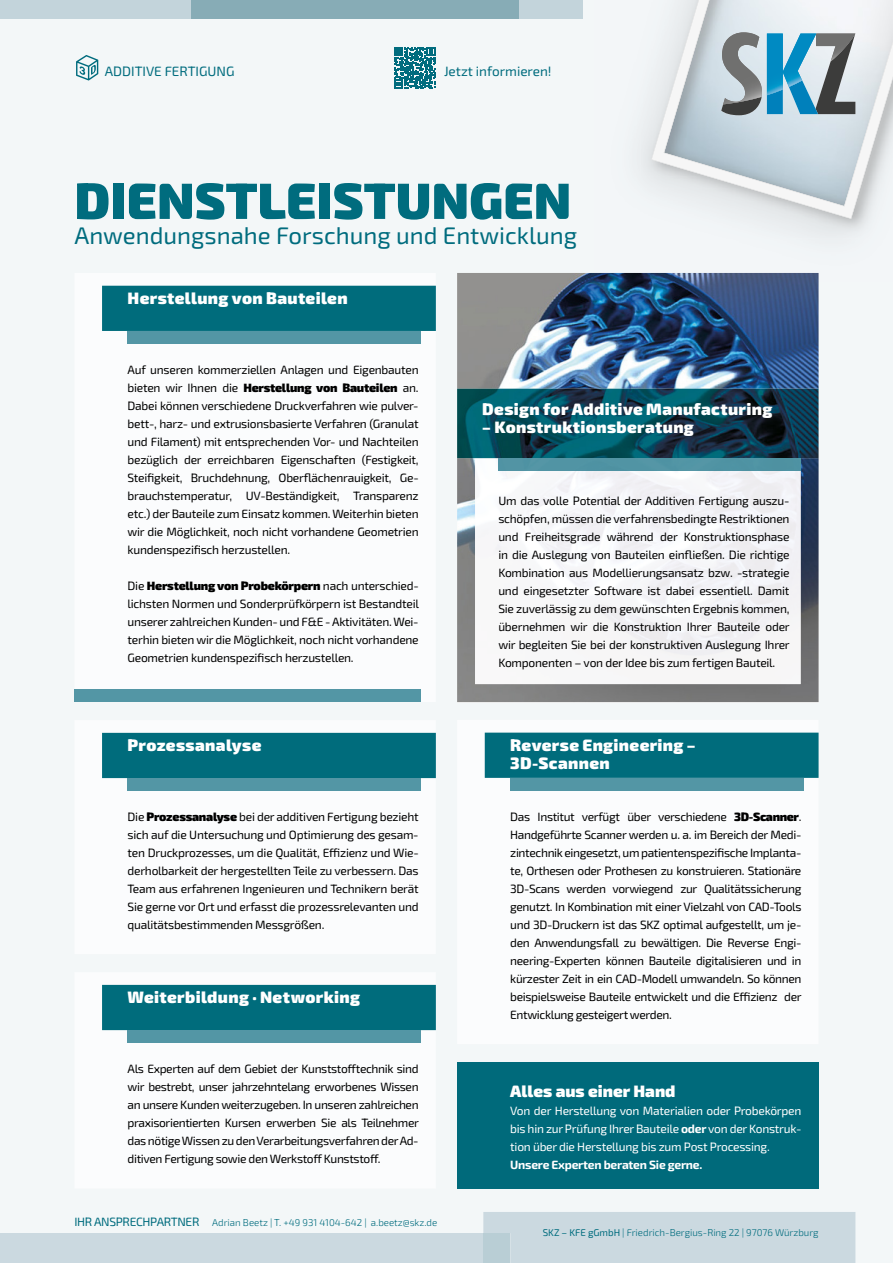
<style>
.page{position:relative;width:893px;height:1263px;background:#f3f7f8}
.page>*{position:absolute;margin:0;border:0;box-sizing:border-box;transform-origin:0 0}
.t1{font:900 51px "Exo 2";color:#006c7e}
.t2{font:24px "Exo 2";color:#006c7e}
.t3{font:900 16.5px/18px "Exo 2";letter-spacing:.02em;color:#fff}
.t4{font:900 16.5px "Exo 2";color:#fff}
.t5{font:13.5px "Exo 2";color:#006c7e}
.t6{font:12px/18px "Exo 2";letter-spacing:-.02em;color:#000;text-align:justify}
.t7{font:12px/18px "Exo 2";letter-spacing:-.02em;color:#fff;text-align:justify}
.t8{font:700 12px "Exo 2";letter-spacing:-.02em;color:#fff}
.t9{font:300 9.75px "Exo 2";color:#006c7e}
.s1{font-weight:900}
.s2{font-weight:400;font-size:12px}
.s3{font-weight:700}
.s4{font-weight:400}
</style>
<div class="page">
<div style="left:0;top:0;width:583px;height:18px;background:#c3d4db"></div>
<div style="left:191px;top:0;width:328px;height:18px;background:#87acb6"></div>
<svg style="left:651px;top:0;width:242px;height:219px"></svg>
<svg style="left:721px;top:32px;width:134px;height:83px;background:#7fa2b1"></svg>
<svg style="left:394px;top:47px;width:41px;height:42px"></svg>
<svg style="left:76px;top:55px;width:22px;height:25px"></svg>
<img style="left:457px;top:273px;width:362px;height:429px">
<img style="left:475px;top:458px;width:326px;height:226px">
<img style="left:457px;top:389px;width:362px;height:69px">
<div style="left:498px;top:458px;width:303px;height:13px;background:#5194a4"></div>
<div style="left:485px;top:733px;width:334px;height:45px;background:#006c7c"></div>
<div style="left:510px;top:778px;width:293px;height:13px;background:#5396a5"></div>
<div style="left:457px;top:1062px;width:362px;height:126px;background:#006a7b"></div>
<svg style="left:102px;top:732px;width:334px;height:59px"></svg>
<div style="left:102px;top:733px;width:334px;height:45px;background:#006c7c"></div>
<div style="left:128px;top:778px;width:293px;height:13px;background:#5396a5"></div>
<div style="left:102px;top:286px;width:334px;height:45px;background:#006c7c"></div>
<div style="left:128px;top:331px;width:293px;height:13px;background:#5396a5"></div>
<svg style="left:102px;top:984px;width:334px;height:59px"></svg>
<div style="left:102px;top:985px;width:334px;height:45px;background:#006c7c"></div>
<div style="left:128px;top:1030px;width:293px;height:13px;background:#5396a5"></div>
<div style="left:74px;top:689px;width:347px;height:13px;background:#5396a5"></div>
<div style="left:483px;top:1212px;width:372px;height:51px;background:#cbd9e0"></div>
<div style="left:0;top:1233px;width:483px;height:30px;background:#cbd9e0"></div>
<div style="left:483px;top:1233px;width:27px;height:30px;background:#b9ced5"></div>
<p class="t5" style="left:105px;top:62px;width:131px">ADDITIVE FERTIGUNG</p>
<p class="t5" style="left:444px;top:62px;width:109px">Jetzt informieren!</p>
<h1 class="t1" style="left:74px;top:165px;width:498px">DIENSTLEISTUNGEN</h1>
<h2 class="t2" style="left:74px;top:219px;width:504px">Anwendungsnahe Forschung und Entwicklung</h2>
<h3 class="t3" style="left:128px;top:289px;width:222px">Herstellung von Bauteilen</h3>
<p class="t6" style="left:128px;top:360px;width:293px">Auf unseren kommerziellen Anlagen und Eigenbauten bieten wir Ihnen die <span class="s1">Herstellung von Bauteilen</span> an.<br>Dabei können verschiedene Druckverfahren wie pulver&shy;bett-, harz- und extrusionsbasierte Verfahren (Granulat und Filament) mit entsprechenden Vor- und Nachteilen bezüglich der erreichbaren Eigenschaften (Festigkeit, Steifigkeit, Bruchdehnung, Oberflächenrauigkeit, Ge&shy;brauchstemperatur, UV-Beständigkeit, Transparenz etc.) der Bauteile zum Einsatz kommen. Weiterhin bieten wir die Möglichkeit, noch nicht vorhandene Geometrien kundenspezifisch herzustellen.</p>
<p class="t6" style="left:128px;top:576px;width:293px">Die <span class="s1">Herstellung von Probekörpern</span> nach unterschied&shy;lichsten Normen und Sonderprüfkörpern ist Bestandteil unserer zahlreichen Kunden- und F&amp;E - Aktivitäten. Wei&shy;terhin bieten wir die Möglichkeit, noch nicht vorhandene Geometrien kundenspezifisch herzustellen.</p>
<h3 class="t3" style="left:128px;top:736px;width:135px">Prozessanalyse</h3>
<p class="t6" style="left:128px;top:807px;width:293px">Die <span class="s1">Prozessanalyse</span> bei der additiven Fertigung bezieht sich auf die Untersuchung und Optimierung des gesam&shy;ten Druckprozesses, um die Qualität, Effizienz und Wie&shy;derholbarkeit der hergestellten Teile zu verbessern. Das Team aus erfahrenen Ingenieuren und Technikern berät Sie gerne vor Ort und erfasst die prozessrelevanten und qualitätsbestimmenden Messgrößen.</p>
<h3 class="t3" style="left:128px;top:988px;width:234px">Weiterbildung · Networking</h3>
<p class="t6" style="left:128px;top:1059px;width:293px">Als Experten auf dem Gebiet der Kunststofftechnik sind wir bestrebt, unser jahrzehntelang erworbenes Wissen an unsere Kunden weiterzugeben. In unseren zahlreichen praxisorientierten Kursen erwerben Sie als Teilnehmer das nötige Wissen zu den Verarbeitungsverfahren der Ad&shy;ditiven Fertigung sowie den Werkstoff Kunststoff.</p>
<p class="t9" style="left:74px;top:1215px;width:364px"><span class="s2">IHR ANSPRECHPARTNER</span> Adrian Beetz | T. +49 931 4104-642 | a.beetz@skz.de</p>
<h3 class="t3" style="left:482px;top:399px;width:292px">Design for Additive Manufacturing</h3>
<h3 class="t3" style="left:482px;top:417px;width:213px">– Konstruktionsberatung</h3>
<p class="t6" style="left:498px;top:491px;width:293px">Um das volle Potential der Additiven Fertigung auszu&shy;schöpfen, müssen die verfahrensbedingte Restriktionen und Freiheitsgrade während der Konstruktionsphase in die Auslegung von Bauteilen einfließen. Die richtige Kombination aus Modellierungsansatz bzw. -strategie und eingesetzter Software ist dabei essentiell. Damit Sie zuverlässig zu dem gewünschten Ergebnis kommen, übernehmen wir die Konstruktion Ihrer Bauteile oder wir begleiten Sie bei der konstruktiven Auslegung Ihrer Komponenten – von der Idee bis zum fertigen Bauteil.</p>
<h3 class="t3" style="left:510px;top:736px;width:187px">Reverse Engineering –<br>3D-Scannen</h3>
<p class="t6" style="left:510px;top:807px;width:293px">Das Institut verfügt über verschiedene <span class="s1">3D-Scanner</span>.<br>Handgeführte Scanner werden u. a. im Bereich der Medi&shy;zintechnik eingesetzt, um patientenspezifische Implanta&shy;te, Orthesen oder Prothesen zu konstruieren. Stationäre 3D-Scans werden vorwiegend zur Qualitätssicherung genutzt. In Kombination mit einer Vielzahl von CAD-Tools und 3D-Druckern ist das SKZ optimal aufgestellt, um je&shy;den Anwendungsfall zu bewältigen. Die Reverse Engi&shy;neering-Experten können Bauteile digitalisieren und in kürzester Zeit in ein CAD-Modell umwandeln. So können beispielsweise Bauteile entwickelt und die Effizienz der Entwicklung gesteigert werden.</p>
<h3 class="t4" style="left:510px;top:1079px;width:167px">Alles aus einer Hand</h3>
<p class="t7" style="left:510px;top:1101px;width:293px">Von der Herstellung von Materialien oder Probekörpen bis hin zur Prüfung Ihrer Bauteile <span class="s3">oder</span> von der Konstruk&shy;tion über die Herstellung bis zum Post Processing.</p>
<p class="t8" style="left:510px;top:1156px;width:194px">Unsere Experten beraten Sie gerne.</p>
<p class="t9" style="left:543px;top:1226px;width:277px"><span class="s4">SKZ – KFE gGmbH</span> | Friedrich-Bergius-Ring 22 | 97076 Würzburg</p>
</div>
